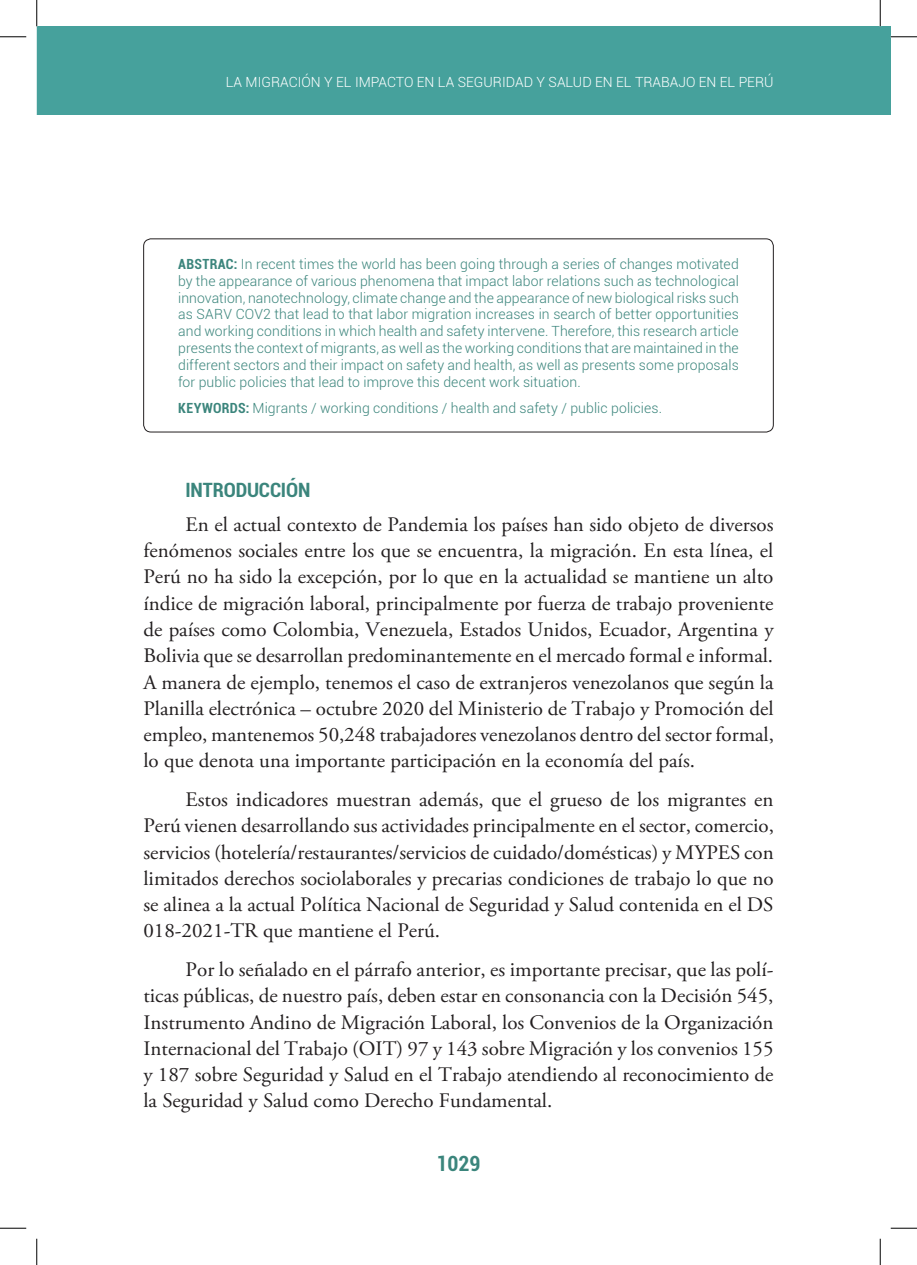
<style>
.page{position:relative;width:917px;height:1265px;background:#fff}
.page>*{position:absolute;margin:0;border:0;box-sizing:border-box;transform-origin:0 0}
.t1{font:700 condensed 21px "Roboto";color:#3b857c}
.t2{font:20.65px/26.2px "Adobe Garamond Pro";color:#231f20;text-align:justify}
.t3{font:700 condensed 19.78px "Roboto";letter-spacing:-.005em;color:#3b857c}
.t4{font:300 14px/16.8px "Roboto";letter-spacing:.01em;color:#3b857c;text-align:justify}
.t5{font:300 14px "Roboto";color:#fff}
.s1{font-weight:700;font-stretch:condensed}
</style>
<div class="page">
<div style="left:27px;top:27px;width:863px;height:88px;background:#46a19c"></div>
<div style="left:143px;top:238px;width:630px;height:194px;border:1px solid #231f20;border-radius:7px"></div>
<svg style="left:891px;top:36px;width:26px;height:1px"></svg>
<svg style="left:0;top:1227px;width:26px;height:1px"></svg>
<svg style="left:891px;top:1227px;width:26px;height:1px"></svg>
<svg style="left:0;top:0;width:37px;height:115px"></svg>
<svg style="left:36px;top:1238px;width:1px;height:26px"></svg>
<svg style="left:880px;top:0;width:1px;height:26px"></svg>
<svg style="left:880px;top:1238px;width:1px;height:26px"></svg>
<p class="t5" style="left:226px;top:72px;width:549px">LA MIGRACIÓN Y EL IMPACTO EN LA SEGURIDAD Y SALUD EN EL TRABAJO EN EL PERÚ</p>
<p class="t4" style="left:178px;top:255px;width:562px"><span class="s1">ABSTRAC:</span> In recent times the world has been going through a series of changes motivated by the appearance of various phenomena that impact labor relations such as technological innovation, nanotechnology, climate change and the appearance of new biological risks such as SARV COV2 that lead to that labor migration increases in search of better opportunities and working conditions in which health and safety intervene. Therefore, this research article presents the context of migrants, as well as the working conditions that are maintained in the different sectors and their impact on safety and health, as well as presents some proposals for public policies that lead to improve this decent work situation.</p>
<p class="t4" style="left:178px;top:399px;width:485px"><span class="s1">KEYWORDS:</span> Migrants / working conditions / health and safety / public policies.</p>
<p class="t3" style="left:186px;top:476px;width:126px">INTRODUCCIÓN</p>
<p class="t2" style="left:143px;top:512px;width:632px;text-indent:42px">En el actual contexto de Pandemia los países han sido objeto de diversos fenómenos sociales entre los que se encuentra, la migración. En esta línea, el Perú no ha sido la excepción, por lo que en la actualidad se mantiene un alto índice de migración laboral, principalmente por fuerza de trabajo proveniente de países como Colombia, Venezuela, Estados Unidos, Ecuador, Argentina y Bolivia que se desarrollan predominantemente en el mercado formal e informal.<br>A manera de ejemplo, tenemos el caso de extranjeros venezolanos que según la Planilla electrónica – octubre 2020 del Ministerio de Trabajo y Promoción del empleo, mantenemos 50,248 trabajadores venezolanos dentro del sector formal, lo que denota una importante participación en la economía del país.</p>
<p class="t2" style="left:143px;top:787px;width:632px;text-indent:42px">Estos indicadores muestran además, que el grueso de los migrantes en Perú vienen desarrollando sus actividades principalmente en el sector, comercio, servicios (hotelería/restaurantes/servicios de cuidado/domésticas) y MYPES con limitados derechos sociolaborales y precarias condiciones de trabajo lo que no se alinea a la actual Política Nacional de Seguridad y Salud contenida en el DS 018-2021-TR que mantiene el Perú.</p>
<p class="t2" style="left:143px;top:956px;width:632px;text-indent:42px">Por lo señalado en el párrafo anterior, es importante precisar, que las polí&shy;ticas públicas, de nuestro país, deben estar en consonancia con la Decisión 545, Instrumento Andino de Migración Laboral, los Convenios de la Organización Internacional del Trabajo (OIT) 97 y 143 sobre Migración y los convenios 155 y 187 sobre Seguridad y Salud en el Trabajo atendiendo al reconocimiento de la Seguridad y Salud como Derecho Fundamental.</p>
<p class="t1" style="left:436px;top:1148px;width:46px">1029</p>
</div>
